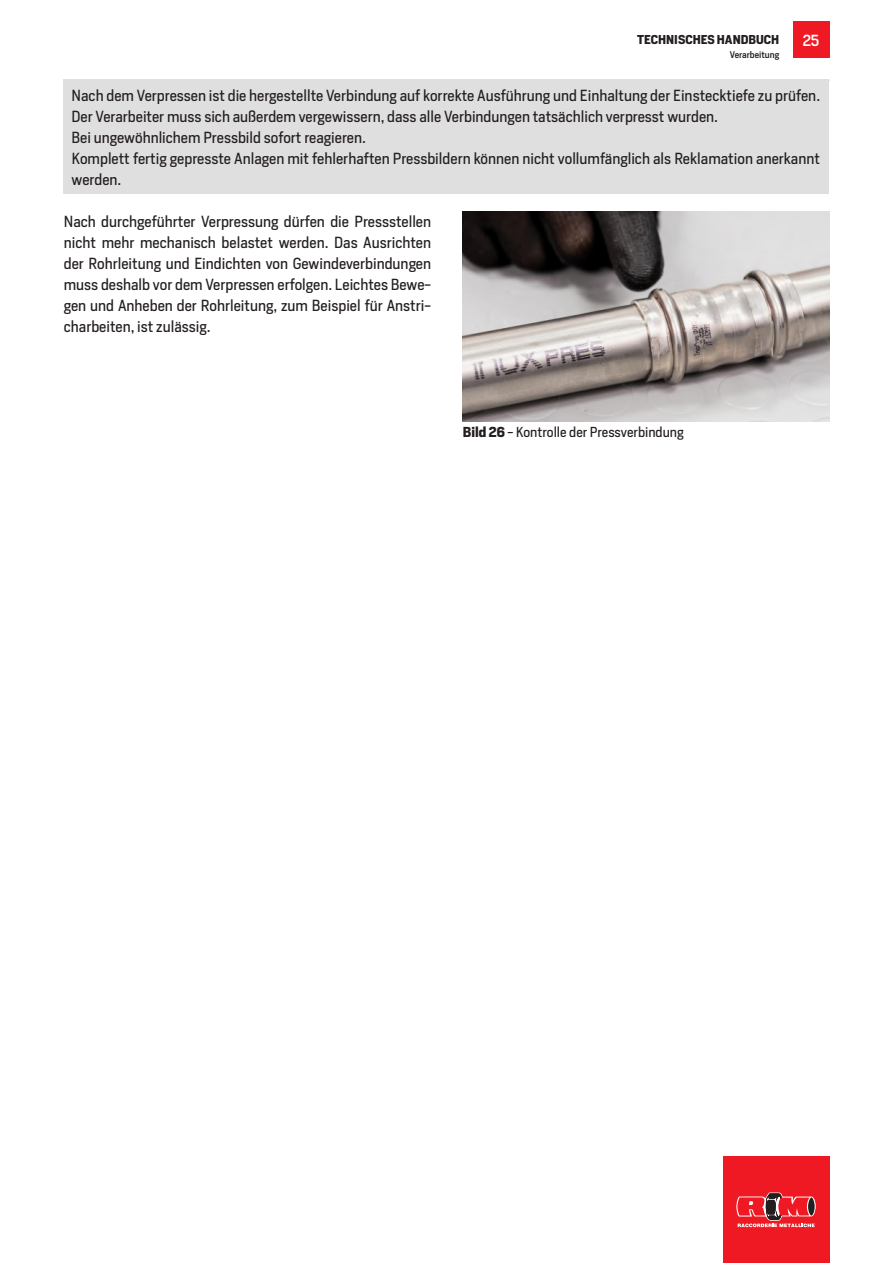
<style>
.page{position:relative;width:893px;height:1263px;background:#fff}
.page>*{position:absolute;margin:0;border:0;box-sizing:border-box;transform-origin:0 0}
.t1{font:15px/21px "Heron Sans";color:#241f1f;text-align:justify}
.t2{font:500 15px "Heron Sans";color:#fff}
.t3{font:13.5px "Heron Sans";color:#241f1f}
.t4{font:700 12px "Heron Sans";color:#241f1f}
.t5{font:500 9px "Heron Sans";color:#241f1f}
.s1{font-weight:700}
</style>
<div class="page">
<hr style="left:64px;top:80px;width:765px;height:1px;background:#241f1f">
<div style="left:723px;top:1157px;width:106px;height:106px;background:#ef1923"></div>
<svg style="left:736px;top:1192px;width:80px;height:35px"></svg>
<div style="left:793px;top:22px;width:36px;height:36px;background:#ef1923"></div>
<img style="left:463px;top:211px;width:367px;height:210px">
<div style="left:63px;top:80px;width:765px;height:114px;background:#e0dfdf"></div>
<p class="t4" style="left:637px;top:31px;width:144px">TECHNISCHES HANDBUCH</p>
<p class="t2" style="left:803px;top:31px;width:18px">25</p>
<p class="t5" style="left:730px;top:49px;width:51px">Verarbeitung</p>
<p class="t1" style="left:72px;top:85px;width:750px;text-align:left">Nach dem Verpressen ist die hergestellte Verbindung auf korrekte Ausführung und Einhaltung der Einstecktiefe zu prüfen.<br>Der Verarbeiter muss sich außerdem vergewissern, dass alle Verbindungen tatsächlich verpresst wurden.<br>Bei ungewöhnlichem Pressbild sofort reagieren.<br>Komplett fertig gepresste Anlagen mit fehlerhaften Pressbildern können nicht vollumfänglich als Reklamation anerkannt werden.</p>
<p class="t1" style="left:64px;top:211px;width:369px">Nach durchgeführter Verpressung dürfen die Pressstellen nicht mehr mechanisch belastet werden. Das Ausrichten der Rohrleitung und Eindichten von Gewindeverbindungen muss deshalb vor dem Verpressen erfolgen. Leichtes Bewe&shy;gen und Anheben der Rohrleitung, zum Beispiel für Anstri&shy;charbeiten, ist zulässig.</p>
<p class="t3" style="left:463px;top:424px;width:222px"><span class="s1">Bild 26</span> - Kontrolle der Pressverbindung</p>
</div>
